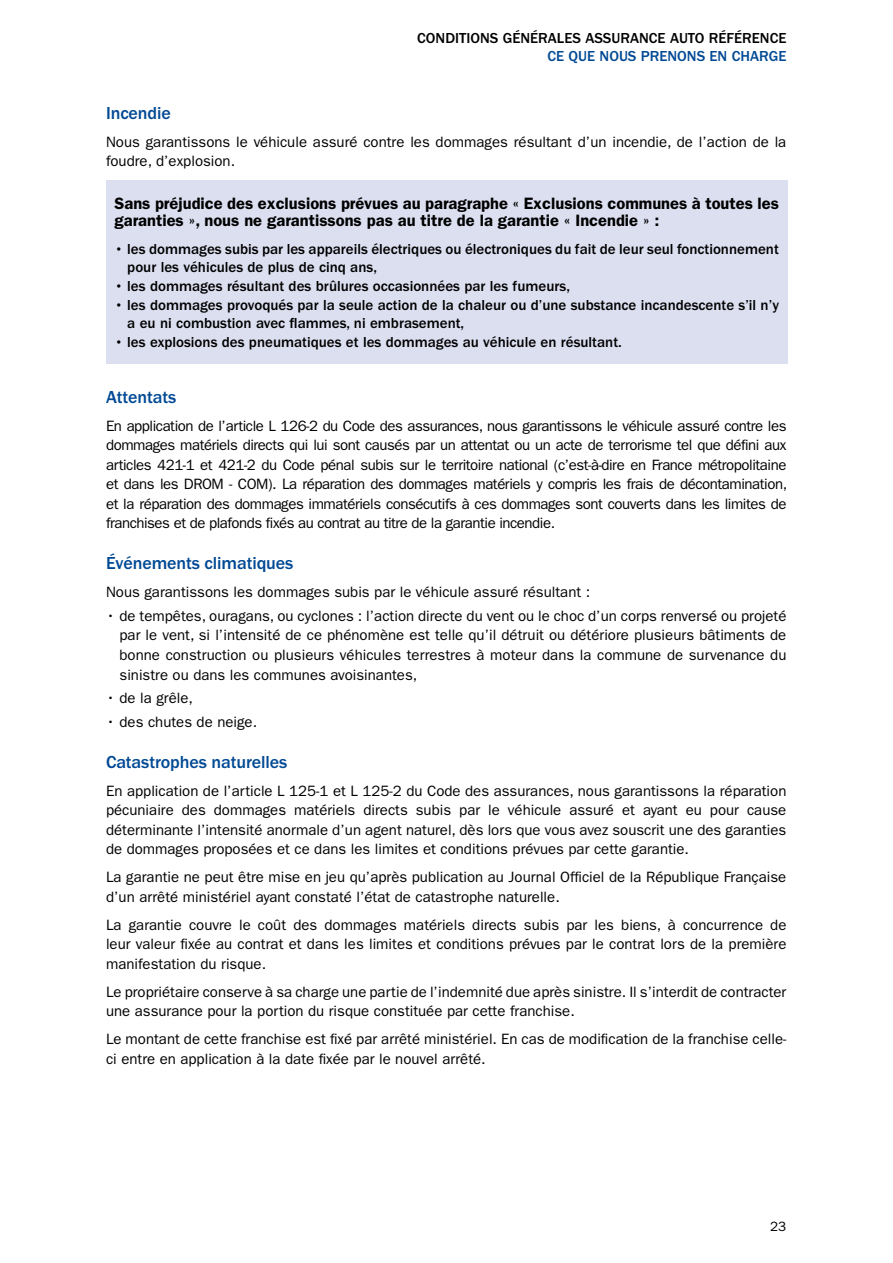
<style>
.page{position:relative;width:893px;height:1263px;background:#fff}
.page>*{position:absolute;margin:0;border:0;box-sizing:border-box;transform-origin:0 0}
.t1{font:500 18px "ITC Franklin Gothic Std";letter-spacing:-.005em;color:#004994}
.t2{font:600 16.5px/17.2px "ITC Franklin Gothic Std";color:#000}
.t3{font:15px/19.5px "ITC Franklin Gothic Std";color:#000}
.t4{font:500 15px/17.2px "ITC Franklin Gothic Std";color:#000}
.t5{font:500 15px "ITC Franklin Gothic Std";color:#004994}
.t6{font:13.5px "ITC Franklin Gothic Std";color:#000}
</style>
<div class="page">
<div style="left:106px;top:181px;width:681px;height:183px;background:#dcdff0"></div>
<p class="t4" style="left:417px;top:29px;width:371px">CONDITIONS GÉNÉRALES ASSURANCE AUTO RÉFÉRENCE</p>
<p class="t5" style="left:547px;top:47px;width:240px">CE QUE NOUS PRENONS EN CHARGE</p>
<p class="t1" style="left:106px;top:103px;width:66px">Incendie</p>
<p class="t3" style="left:106px;top:132px;width:682px">Nous garantissons le véhicule assuré contre les dommages résultant d’un incendie, de l’action de la foudre, d’explosion.</p>
<p class="t2" style="left:115px;top:195px;width:666px">Sans préjudice des exclusions prévues au paragraphe « Exclusions communes à toutes les garanties », nous ne garantissons pas au titre de la garantie « Incendie » :</p>
<p class="t4" style="left:127px;top:241px;width:653px;text-indent:-13px">• les dommages subis par les appareils électriques ou électroniques du fait de leur seul fonctionnement pour les véhicules de plus de cinq ans,</p>
<p class="t4" style="left:115px;top:277px;width:457px">• les dommages résultant des brûlures occasionnées par les fumeurs,</p>
<p class="t4" style="left:127px;top:297px;width:653px;text-indent:-13px">• les dommages provoqués par la seule action de la chaleur ou d’une substance incandescente s’il n’y a eu ni combustion avec flammes, ni embrasement,</p>
<p class="t4" style="left:115px;top:333px;width:509px">• les explosions des pneumatiques et les dommages au véhicule en résultant.</p>
<p class="t1" style="left:106px;top:387px;width:72px">Attentats</p>
<p class="t3" style="left:106px;top:416px;width:683px;text-align:justify">En application de l’article L 126-2 du Code des assurances, nous garantissons le véhicule assuré contre les dommages matériels directs qui lui sont causés par un attentat ou un acte de terrorisme tel que défini aux articles 421-1 et 421-2 du Code pénal subis sur le territoire national (c’est-à-dire en France métropolitaine et dans les DROM - COM). La réparation des dommages matériels y compris les frais de décontamination, et la réparation des dommages immatériels consécutifs à ces dommages sont couverts dans les limites de franchises et de plafonds fixés au contrat au titre de la garantie incendie.</p>
<p class="t1" style="left:106px;top:553px;width:189px">Événements climatiques</p>
<p class="t3" style="left:106px;top:582px;width:486px">Nous garantissons les dommages subis par le véhicule assuré résultant :</p>
<p class="t3" style="left:120px;top:606px;width:668px;text-align:justify;text-indent:-14px">• de tempêtes, ouragans, ou cyclones : l’action directe du vent ou le choc d’un corps renversé ou projeté par le vent, si l’intensité de ce phénomène est telle qu’il détruit ou détériore plusieurs bâtiments de bonne construction ou plusieurs véhicules terrestres à moteur dans la commune de survenance du sinistre ou dans les communes avoisinantes,</p>
<p class="t3" style="left:106px;top:688px;width:88px">• de la grêle,</p>
<p class="t3" style="left:106px;top:712px;width:153px">• des chutes de neige.</p>
<p class="t1" style="left:106px;top:752px;width:183px">Catastrophes naturelles</p>
<p class="t3" style="left:106px;top:781px;width:682px;text-align:justify">En application de l’article L 125-1 et L 125-2 du Code des assurances, nous garantissons la réparation pécuniaire des dommages matériels directs subis par le véhicule assuré et ayant eu pour cause déterminante l’intensité anormale d’un agent naturel, dès lors que vous avez souscrit une des garanties de dommages proposées et ce dans les limites et conditions prévues par cette garantie.</p>
<p class="t3" style="left:106px;top:867px;width:682px">La garantie ne peut être mise en jeu qu’après publication au Journal Officiel de la République Française d’un arrêté ministériel ayant constaté l’état de catastrophe naturelle.</p>
<p class="t3" style="left:106px;top:915px;width:682px;text-align:justify">La garantie couvre le coût des dommages matériels directs subis par les biens, à concurrence de leur valeur fixée au contrat et dans les limites et conditions prévues par le contrat lors de la première manifestation du risque.</p>
<p class="t3" style="left:106px;top:982px;width:682px">Le propriétaire conserve à sa charge une partie de l’indemnité due après sinistre. Il s’interdit de contracter une assurance pour la portion du risque constituée par cette franchise.</p>
<p class="t3" style="left:106px;top:1029px;width:682px">Le montant de cette franchise est fixé par arrêté ministériel. En cas de modification de la franchise celle&shy;ci entre en application à la date fixée par le nouvel arrêté.</p>
<p class="t6" style="left:770px;top:1218px;width:18px">23</p>
</div>
